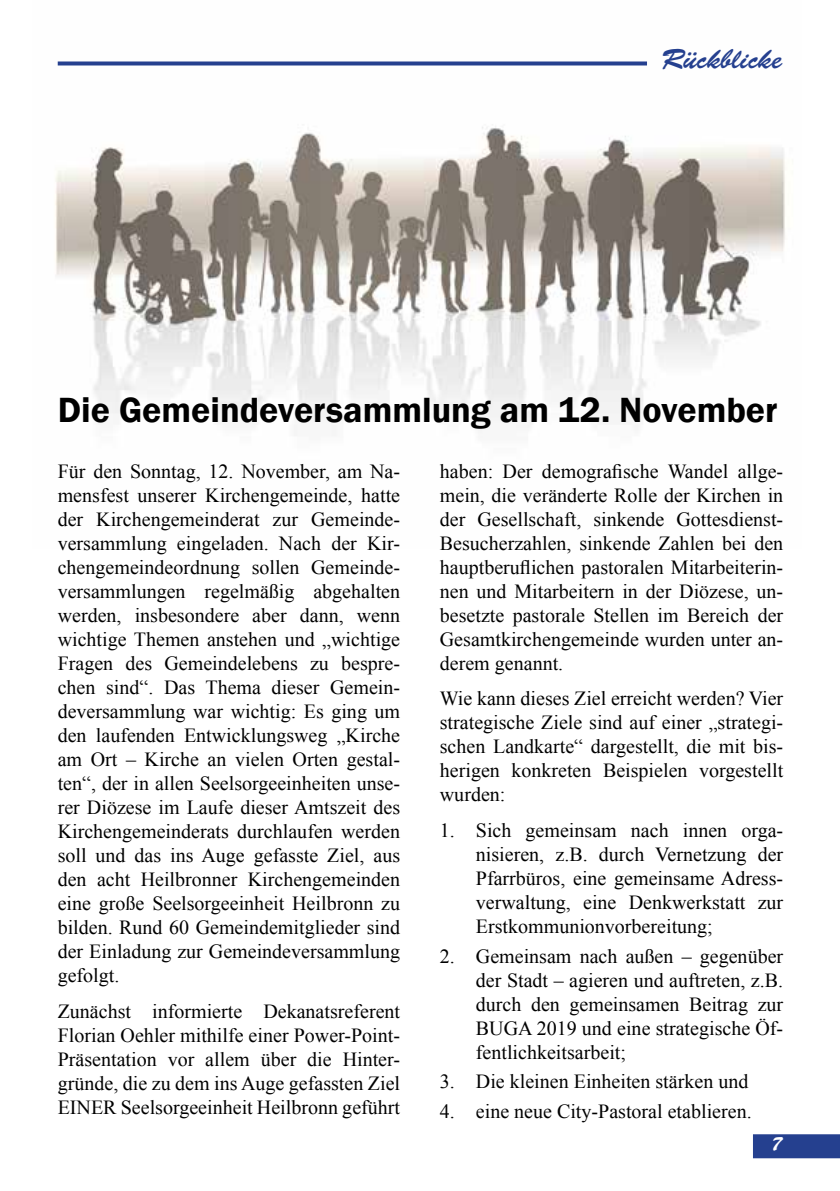
<style>
.page{position:relative;width:840px;height:1191px;background:#fff}
.page>*{position:absolute;margin:0;border:0;box-sizing:border-box;transform-origin:0 0}
.t1{font:600 36px "Franklin Gothic";color:#000}
.t2{font:28px "Brush Script Std";color:#25408f}
.t3{font:20px/24px "Times New Roman";color:#000;text-align:justify}
.t4{font:20px "Brush Script Std";color:#fff}
</style>
<div class="page">
<div style="left:752px;top:1134px;width:87px;height:24px;background:#25408f"></div>
<img style="left:55px;top:61px;width:730px;height:370px">
<svg style="left:58px;top:61px;width:588px;height:4px;background:#3f579c"></svg>
<h2 class="t2" style="left:661px;top:43px;width:122px">Rückblicke</h2>
<h1 class="t1" style="left:58px;top:388px;width:721px">Die Gemeindeversammlung am 12. November</h1>
<p class="t3" style="left:58px;top:458px;width:344px">Für den Sonntag, 12. November, am Na&shy;mensfest unserer Kirchengemeinde, hatte der Kirchengemeinderat zur Gemeinde&shy;versammlung eingeladen. Nach der Kir&shy;chengemeindeordnung sollen Gemeinde&shy;versammlungen regelmäßig abgehalten werden, insbesondere aber dann, wenn wichtige Themen anstehen und „wichtige Fragen des Gemeindelebens zu bespre&shy;chen sind“. Das Thema dieser Gemein&shy;deversammlung war wichtig: Es ging um den laufenden Entwicklungsweg „Kirche am Ort – Kirche an vielen Orten gestal&shy;ten“, der in allen Seelsorgeeinheiten unse&shy;rer Diözese im Laufe dieser Amtszeit des Kirchengemeinderats durchlaufen werden soll und das ins Auge gefasste Ziel, aus den acht Heilbronner Kirchengemeinden eine große Seelsorgeeinheit Heilbronn zu bilden. Rund 60 Gemeindemitglieder sind der Einladung zur Gemeindeversammlung gefolgt.</p>
<p class="t3" style="left:58px;top:998px;width:344px">Zunächst informierte Dekanatsreferent Florian Oehler mithilfe einer Power-Point-Präsentation vor allem über die Hinter&shy;gründe, die zu dem ins Auge gefassten Ziel EINER Seelsorgeeinheit Heilbronn geführt</p>
<p class="t3" style="left:439px;top:458px;width:345px">haben: Der demografische Wandel allge&shy;mein, die veränderte Rolle der Kirchen in der Gesellschaft, sinkende Gottesdienst-Besucherzahlen, sinkende Zahlen bei den hauptberuflichen pastoralen Mitarbeiterin&shy;nen und Mitarbeitern in der Diözese, un&shy;besetzte pastorale Stellen im Bereich der Gesamtkirchengemeinde wurden unter an&shy;derem genannt.</p>
<p class="t3" style="left:439px;top:686px;width:345px">Wie kann dieses Ziel erreicht werden? Vier strategische Ziele sind auf einer „strategi&shy;schen Landkarte“ dargestellt, die mit bis&shy;herigen konkreten Beispielen vorgestellt wurden:</p>
<p class="t3" style="left:475px;top:817px;width:309px;text-indent:-36px">1. Sich gemeinsam nach innen orga&shy;nisieren, z.B. durch Vernetzung der Pfarrbüros, eine gemeinsame Adress&shy;verwaltung, eine Denkwerkstatt zur Erstkommunionvorbereitung;</p>
<p class="t3" style="left:475px;top:943px;width:309px;text-indent:-36px">2. Gemeinsam nach außen – gegenüber der Stadt – agieren und auftreten, z.B. durch den gemeinsamen Beitrag zur BUGA 2019 und eine strategische Öf&shy;fentlichkeitsarbeit;</p>
<p class="t3" style="left:439px;top:1068px;width:310px">3. Die kleinen Einheiten stärken und</p>
<p class="t3" style="left:439px;top:1098px;width:313px">4. eine neue City-Pastoral etablieren.</p>
<p class="t4" style="left:770px;top:1132px;width:13px">7</p>
</div>
